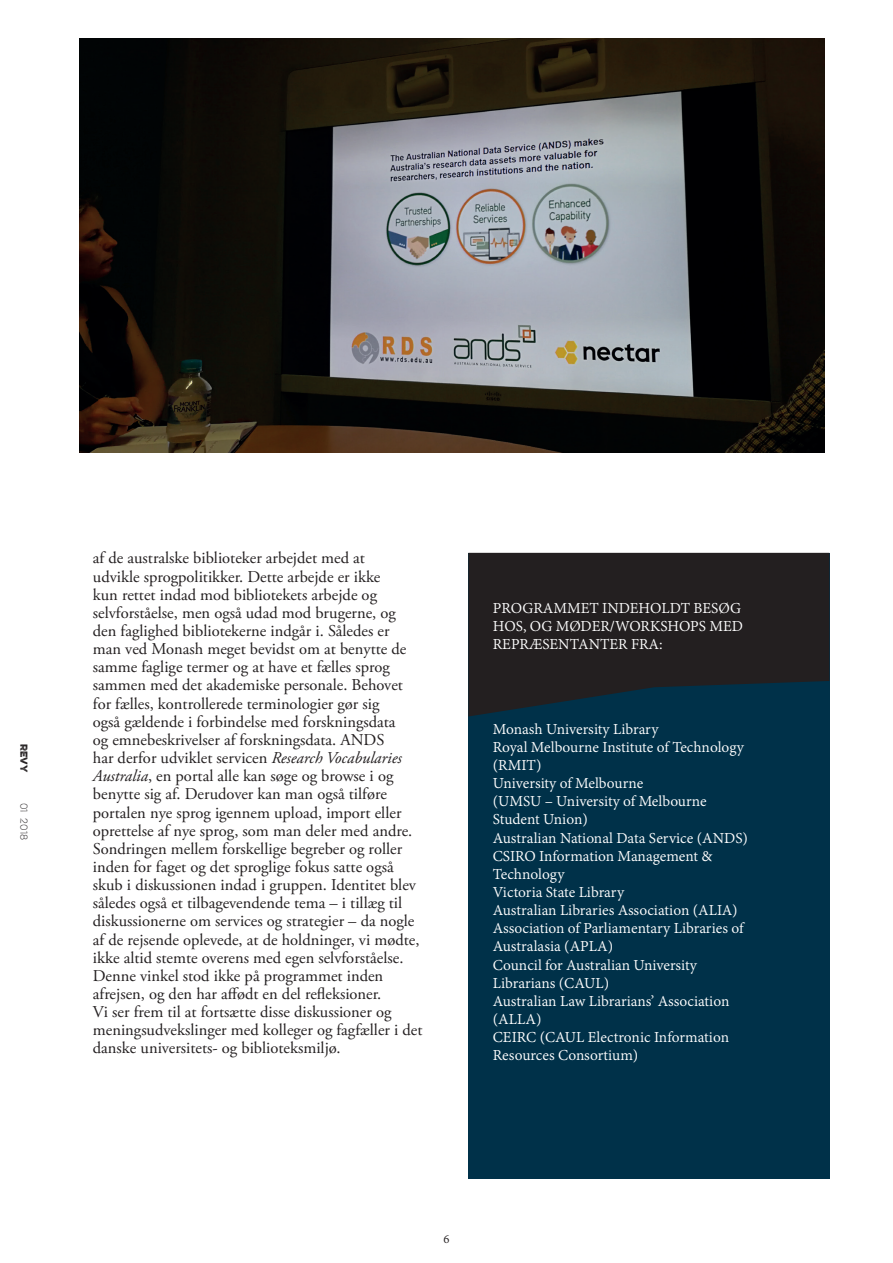
<style>
.page{position:relative;width:893px;height:1263px;background:#fff}
.page>*{position:absolute;margin:0;border:0;box-sizing:border-box;transform-origin:0 0}
.t1{font:16.5px/18.1px "Adobe Garamond Pro";color:#231f20}
.t2{font:16.5px/18.1px "Adobe Devanagari";color:#fff;text-align:justify}
.t3{font:13.5px "Adobe Devanagari";color:#231f20}
.t4{font:100 9px "Eveleth";letter-spacing:-.005em;color:#231f20}
.t5{font:9px "Eveleth";color:#231f20}
.s1{font-style:italic}
</style>
<div class="page">
<div style="left:468px;top:553px;width:361px;height:625px;background:#003149"></div>
<svg style="left:468px;top:553px;width:361px;height:163px;background:#1e2125"></svg>
<img style="left:80px;top:38px;width:745px;height:414px">
<p class="t5" style="left:31px;top:744px;width:29px;rotate:90deg">revy</p>
<p class="t4" style="left:30px;top:802px;width:39px;rotate:90deg">01 2018</p>
<p class="t1" style="left:93px;top:550px;width:331px">af de australske biblioteker arbejdet med at<br>udvikle sprogpolitikker. Dette arbejde er ikke<br>kun rettet indad mod bibliotekets arbejde og selvforståelse, men også udad mod brugerne, og den faglighed bibliotekerne indgår i. Således er<br>man ved Monash meget bevidst om at benytte de samme faglige termer og at have et fælles sprog sammen med det akademiske personale. Behovet for fælles, kontrollerede terminologier gør sig<br>også gældende i forbindelse med forskningsdata<br>og emnebeskrivelser af forskningsdata. ANDS<br>har derfor udviklet servicen <span class="s1">Research Vocabularies Australia</span>, en portal alle kan søge og browse i og benytte sig af. Derudover kan man også tilføre portalen nye sprog igennem upload, import eller oprettelse af nye sprog, som man deler med andre.<br>Sondringen mellem forskellige begreber og roller inden for faget og det sproglige fokus satte også skub i diskussionen indad i gruppen. Identitet blev således også et tilbagevendende tema – i tillæg til diskussionerne om services og strategier – da nogle af de rejsende oplevede, at de holdninger, vi mødte, ikke altid stemte overens med egen selvforståelse.<br>Denne vinkel stod ikke på programmet inden afrejsen, og den har affødt en del refleksioner.<br>Vi ser frem til at fortsætte disse diskussioner og meningsudvekslinger med kolleger og fagfæller i det danske universitets- og biblioteksmiljø.</p>
<p class="t2" style="left:493px;top:600px;width:252px">PROGRAMMET INDEHOLDT BESØG HOS, OG MØDER/WORKSHOPS MED REPRÆSENTANTER FRA:</p>
<p class="t2" style="left:493px;top:721px;width:257px;text-align:left">Monash University Library<br>Royal Melbourne Institute of Technology (RMIT)<br>University of Melbourne<br>(UMSU – University of Melbourne<br>Student Union)<br>Australian National Data Service (ANDS)<br>CSIRO Information Management &amp;<br>Technology<br>Victoria State Library<br>Australian Libraries Association (ALIA)<br>Association of Parliamentary Libraries of<br>Australasia (APLA)<br>Council for Australian University<br>Librarians (CAUL)<br>Australian Law Librarians’ Association (ALLA)<br>CEIRC (CAUL Electronic Information<br>Resources Consortium)</p>
<p class="t3" style="left:443px;top:1231px;width:8px">6</p>
</div>
